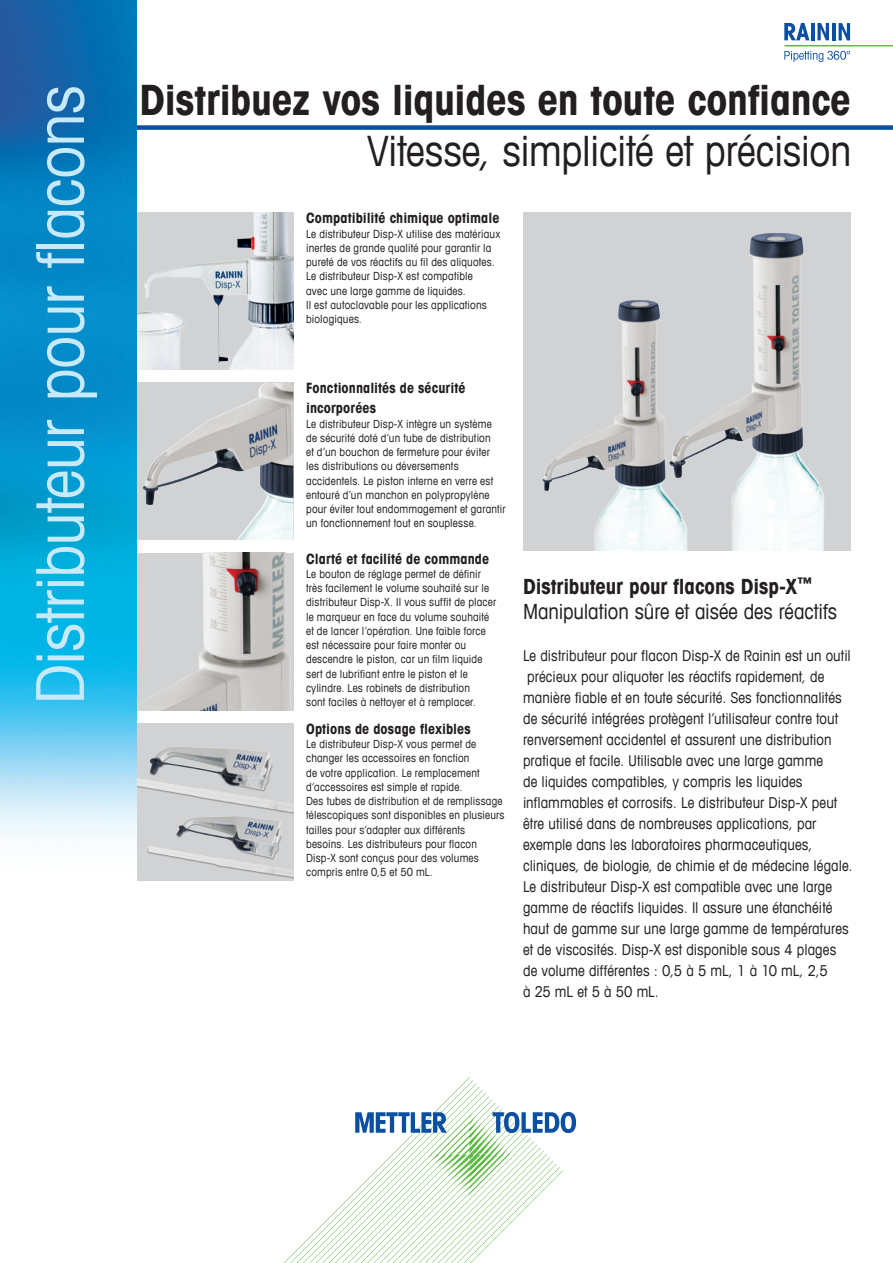
<style>
.page{position:relative;width:893px;height:1263px;background:#fff}
.page>*{position:absolute;margin:0;border:0;box-sizing:border-box;transform-origin:0 0}
.t1{font:condensed 66px "Avant Garde Com";letter-spacing:-.015em;color:#c6eafa}
._1_Title_Bold_28_32{font:700 condensed 42px/51px "Avant Garde Com";letter-spacing:-.01em;color:#231f20;text-align:right}
._8_Subtitle_Book_14{font:condensed 21px "Avant Garde Com";letter-spacing:-.005em;color:#231f20}
._7_Subtitle_Bold_14{font:700 condensed 21px "Avant Garde Com";letter-spacing:-.005em;color:#231f20}
._12_Running_Text_10{font:condensed 15px/21px "Avant Garde Com";letter-spacing:.005em;color:#231f20}
._11_Running_Subhead{font:700 condensed 14.25px/19.5px "Avant Garde Com";letter-spacing:.005em;color:#231f20}
._14_Captions_8_10{font:condensed 11.25px/14.2px "Avant Garde Com";letter-spacing:.015em;color:#231f20}
.s1{font-weight:400}
</style>
<div class="page">
<div style="left:111px;top:125px;width:782px;height:5px;background:#0a4fa2"></div>
<svg style="left:284px;top:1077px;width:292px;height:186px"></svg>
<img style="left:136px;top:723px;width:157px;height:157px">
<img style="left:136px;top:553px;width:157px;height:157px">
<div style="left:136px;top:383px;width:157px;height:157px;background:#d1d2d4"></div>
<img style="left:142px;top:383px;width:151px;height:157px">
<img style="left:136px;top:213px;width:157px;height:157px">
<img style="left:0;top:0;width:136px;height:838px">
<img style="left:523px;top:213px;width:327px;height:338px">
<hr style="left:784px;top:45px;width:109px;height:1px;background:#60bb46">
<svg style="left:784px;top:23px;width:25px;height:17px"></svg>
<hr style="left:811px;top:23px;width:4px;height:17px;background:#0a4fa2">
<svg style="left:817px;top:23px;width:12px;height:17px"></svg>
<hr style="left:832px;top:23px;width:4px;height:17px;background:#0a4fa2">
<svg style="left:839px;top:23px;width:11px;height:17px"></svg>
<svg style="left:784px;top:51px;width:66px;height:11px"></svg>
<p class="t1" style="left:19px;top:704px;width:621px;rotate:-90deg">Distributeur pour flacons</p>
<p class="_1_Title_Bold_28_32" style="left:139px;top:74px;width:713px">Distribuez vos liquides en toute confiance<br><span class="s1">Vitesse, simplicité et précision</span></p>
<p class="_11_Running_Subhead" style="left:306px;top:208px;width:195px">Compatibilité chimique optimale</p>
<p class="_14_Captions_8_10" style="left:306px;top:226px;width:196px">Le distributeur Disp-X utilise des matériaux inertes de grande qualité pour garantir la pureté de vos réactifs au fil des aliquotes.<br>Le distributeur Disp-X est compatible<br>avec une large gamme de liquides.<br>Il est autoclavable pour les applications biologiques.</p>
<p class="_11_Running_Subhead" style="left:306px;top:378px;width:161px">Fonctionnalités de sécurité incorporées</p>
<p class="_14_Captions_8_10" style="left:306px;top:416px;width:201px">Le distributeur Disp-X intègre un système<br>de sécurité doté d’un tube de distribution<br>et d’un bouchon de fermeture pour éviter<br>les distributions ou déversements accidentels. Le piston interne en verre est entouré d’un manchon en polypropylène pour éviter tout endommagement et garantir un fonctionnement tout en souplesse.</p>
<p class="_11_Running_Subhead" style="left:306px;top:548px;width:185px">Clarté et facilité de commande</p>
<p class="_14_Captions_8_10" style="left:306px;top:566px;width:192px">Le bouton de réglage permet de définir très facilement le volume souhaité sur le distributeur Disp-X. Il vous suffit de placer le marqueur en face du volume souhaité et de lancer l’opération. Une faible force est nécessaire pour faire monter ou descendre le piston, car un film liquide sert de lubrifiant entre le piston et le cylindre. Les robinets de distribution<br>sont faciles à nettoyer et à remplacer.</p>
<p class="_11_Running_Subhead" style="left:306px;top:718px;width:166px">Options de dosage flexibles</p>
<p class="_14_Captions_8_10" style="left:306px;top:737px;width:200px">Le distributeur Disp-X vous permet de changer les accessoires en fonction<br>de votre application. Le remplacement d’accessoires est simple et rapide.<br>Des tubes de distribution et de remplissage télescopiques sont disponibles en plusieurs tailles pour s’adapter aux différents besoins. Les distributeurs pour flacon Disp-X sont conçus pour des volumes compris entre 0,5 et 50 mL.</p>
<p class="_7_Subtitle_Bold_14" style="left:523px;top:572px;width:291px">Distributeur pour flacons Disp-X<sup>™</sup></p>
<p class="_8_Subtitle_Book_14" style="left:523px;top:598px;width:316px">Manipulation sûre et aisée des réactifs</p>
<p class="_12_Running_Text_10" style="left:523px;top:645px;width:331px">Le distributeur pour flacon Disp-X de Rainin est un outil précieux pour aliquoter les réactifs rapidement, de manière fiable et en toute sécurité. Ses fonctionnalités de sécurité intégrées protègent l’utilisateur contre tout renversement accidentel et assurent une distribution pratique et facile. Utilisable avec une large gamme<br>de liquides compatibles, y compris les liquides inflammables et corrosifs. Le distributeur Disp-X peut être utilisé dans de nombreuses applications, par exemple dans les laboratoires pharmaceutiques, cliniques, de biologie, de chimie et de médecine légale.<br>Le distributeur Disp-X est compatible avec une large gamme de réactifs liquides. Il assure une étanchéité haut de gamme sur une large gamme de températures et de viscosités. Disp-X est disponible sous 4 plages de volume différentes : 0,5 à 5 mL, 1 à 10 mL, 2,5<br>à 25 mL et 5 à 50 mL.</p>
</div>
